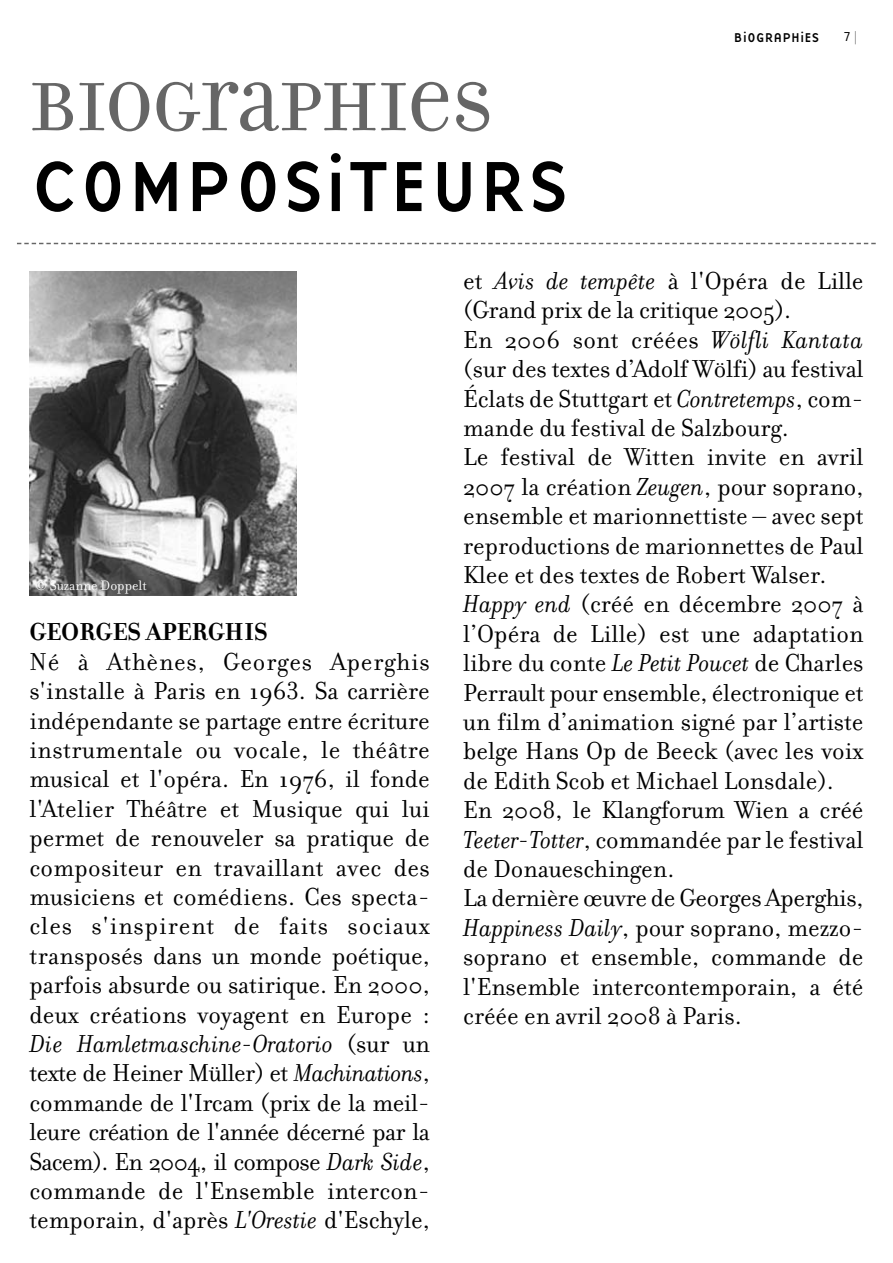
<style>
.page{position:relative;width:893px;height:1263px;background:#fff}
.page>*{position:absolute;margin:0;border:0;box-sizing:border-box;transform-origin:0 0}
.t1{font:73.5px "Base Nine";color:#000}
.t2{font:73.5px "Filosofia Unicase";color:#666}
.t3{font:26.4px/29.4px "Filosofia";color:#000;text-align:justify}
.t4{font:700 26.4px "Filosofia";color:#000}
.t5{font:14.7px "Filosofia";color:#fff}
.t6{font:13.2px "Base Nine";color:#000}
.t7{font:13.2px "The Sans Semi Light Caps";color:#000}
.s1{color:#808080}
.s2{font-style:italic}
</style>
<div class="page">
<svg style="left:17px;top:243px;width:858px;height:1px"></svg>
<img style="left:29px;top:272px;width:267px;height:324px">
<h1 class="t2" style="left:29px;top:62px;width:464px">BIOGRAPHIES</h1>
<h1 class="t1" style="left:29px;top:158px;width:540px">COMPOSiTEURS</h1>
<p class="t6" style="left:733px;top:32px;width:87px">BiOGRAPHiES</p>
<p class="t7" style="left:844px;top:29px;width:15px">7 <span class="s1">|</span></p>
<p class="t5" style="left:35px;top:580px;width:113px">© Suzanne Doppelt</p>
<p class="t4" style="left:29px;top:621px;width:240px">GEORGES APERGHIS</p>
<p class="t3" style="left:29px;top:650px;width:402px">Né à Athènes, Georges Aperghis s'installe à Paris en 1963. Sa carrière indépendante se partage entre écriture instrumentale ou vocale, le théâtre musical et l'opéra. En 1976, il fonde l'Atelier Théâtre et Musique qui lui permet de renouveler sa pratique de compositeur en travaillant avec des musiciens et comédiens. Ces specta&shy;cles s'inspirent de faits sociaux transposés dans un monde poétique, parfois absurde ou satirique. En 2000, deux créations voyagent en Europe :<br><span class="s2">Die Hamletmaschine-Oratorio</span> (sur un texte de Heiner Müller) et <span class="s2">Machinations</span>, commande de l'Ircam (prix de la meil&shy;leure création de l'année décerné par la Sacem). En 2004, il compose <span class="s2">Dark Side</span>, commande de l'Ensemble intercon&shy;temporain, d'après <span class="s2">L'Orestie</span> d'Eschyle,</p>
<p class="t3" style="left:463px;top:269px;width:402px;text-align:left">et <span class="s2">Avis de tempête</span> à l'Opéra de Lille (Grand prix de la critique 2005).<br>En 2006 sont créées <span class="s2">Wölfli Kantata </span>(sur des textes d’Adolf Wölfi) au festival Éclats de Stuttgart et <span class="s2">Contretemps</span>, com&shy;mande du festival de Salzbourg.<br>Le festival de Witten invite en avril 2007 la création <span class="s2">Zeugen</span>, pour soprano, ensemble et marionnettiste – avec sept reproductions de marionnettes de Paul Klee et des textes de Robert Walser.<br><span class="s2">Happy end</span> (créé en décembre 2007 à l’Opéra de Lille) est une adaptation libre du conte <span class="s2">Le Petit Poucet</span> de Charles Perrault pour ensemble, électronique et un film d’animation signé par l’artiste belge Hans Op de Beeck (avec les voix de Edith Scob et Michael Lonsdale).<br>En 2008, le Klangforum Wien a créé <span class="s2">Teeter-Totter</span>, commandée par le festival de Donaueschingen.<br>La dernière œuvre de Georges Aperghis, <span class="s2">Happiness Daily</span>, pour soprano, mezzo&shy;soprano et ensemble, commande de l'Ensemble intercontemporain, a été créée en avril 2008 à Paris.</p>
</div>
